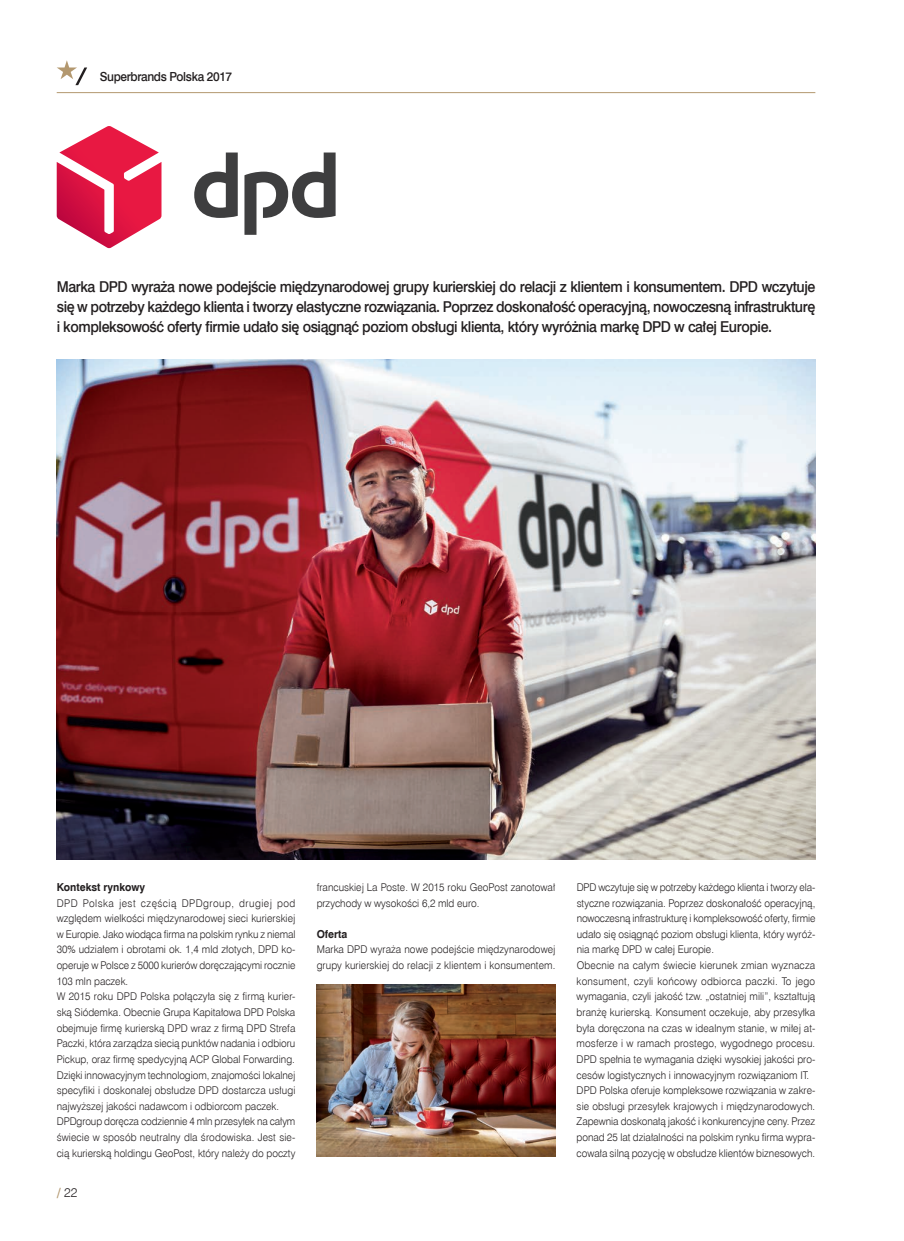
<style>
.page{position:relative;width:904px;height:1241px;background:#fff}
.page>*{position:absolute;margin:0;border:0;box-sizing:border-box;transform-origin:0 0}
.t1{font:15px/20px "Swis 721 Md EU";letter-spacing:-.03em;color:#231f20;text-align:justify;scale:.95 1}
.t2{font:12.5px "Swis 721 Md EU";letter-spacing:-.03em;color:#231f20;scale:.95 1}
.t3{font:12.5px "Swis 721 Lt EU";color:#231f20}
.t4{font:700 11px "Swis 721 EU";color:#231f20;scale:.95 1}
.t5{font:10.62px/15.6px "Swis 721 Lt EU";color:#231f20;scale:.95 1}
.s1{font-family:"Swis 721 Hv EU";color:#b3986f}
</style>
<div class="page">
<hr style="left:57px;top:92px;width:758px;height:1px;background:#b3986f">
<svg style="left:57px;top:60px;width:30px;height:25px"></svg>
<img style="left:57px;top:359px;width:758px;height:500px">
<img style="left:317px;top:984px;width:238px;height:172px">
<svg style="left:194px;top:152px;width:141px;height:83px"></svg>
<svg style="left:57px;top:126px;width:104px;height:122px"></svg>
<p class="t2" style="left:100px;top:69px;width:141px">Superbrands Polska 2017</p>
<p class="t1" style="left:57px;top:277px;width:800px">Marka DPD wyraża nowe podejście międzynarodowej grupy kurierskiej do relacji z klientem i konsumentem. DPD wczytuje się w potrzeby każdego klienta i tworzy elastyczne rozwiązania. Poprzez doskonałość operacyjną, nowoczesną infrastrukturę i kompleksowość oferty firmie udało się osiągnąć poziom obsługi klienta, który wyróżnia markę DPD w całej Europie.</p>
<p class="t4" style="left:57px;top:880px;width:95px">Kontekst rynkowy</p>
<p class="t5" style="left:57px;top:895px;width:253px">DPD Polska jest częścią DPDgroup, drugiej pod względem wielkości międzynarodowej sieci kurierskiej w Europie. Jako wiodąca firma na polskim rynku z niemal 30% udziałem i obrotami ok. 1,4 mld złotych, DPD ko&shy;operuje w Polsce z 5000 kurierów doręczającymi rocznie 103 mln paczek.<br>W 2015 roku DPD Polska połączyła się z firmą kurier&shy;ską Siódemka. Obecnie Grupa Kapitałowa DPD Polska obejmuje firmę kurierską DPD wraz z firmą DPD Strefa Paczki, która zarządza siecią punktów nadania i odbioru Pickup, oraz firmę spedycyjną ACP Global Forwarding.<br>Dzięki innowacyjnym technologiom, znajomości lokalnej specyfiki i doskonałej obsłudze DPD dostarcza usługi najwyższej jakości nadawcom i odbiorcom paczek.<br>DPDgroup doręcza codziennie 4 mln przesyłek na całym świecie w sposób neutralny dla środowiska. Jest sie&shy;cią kurierską holdingu GeoPost, który należy do poczty</p>
<p class="t3" style="left:57px;top:1185px;width:22px"><span class="s1">/</span> 22</p>
<p class="t5" style="left:317px;top:879px;width:253px">francuskiej La Poste. W 2015 roku GeoPost zanotował przychody w wysokości 6,2 mld euro.</p>
<p class="t4" style="left:317px;top:926px;width:34px">Oferta</p>
<p class="t5" style="left:317px;top:941px;width:253px">Marka DPD wyraża nowe podejście międzynarodowej grupy kurierskiej do relacji z klientem i konsumentem.</p>
<p class="t5" style="left:576px;top:879px;width:253px">DPD wczytuje się w potrzeby każdego klienta i tworzy ela&shy;styczne rozwiązania. Poprzez doskonałość operacyjną, nowoczesną infrastrukturę i kompleksowość oferty, firmie udało się osiągnąć poziom obsługi klienta, który wyróż&shy;nia markę DPD w całej Europie.<br>Obecnie na całym świecie kierunek zmian wyznacza konsument, czyli końcowy odbiorca paczki. To jego wymagania, czyli jakość tzw. „ostatniej mili”, kształtują branżę kurierską. Konsument oczekuje, aby przesyłka była doręczona na czas w idealnym stanie, w miłej at&shy;mosferze i w ramach prostego, wygodnego procesu.<br>DPD spełnia te wymagania dzięki wysokiej jakości pro&shy;cesów logistycznych i innowacyjnym rozwiązaniom IT.<br>DPD Polska oferuje kompleksowe rozwiązania w zakre&shy;sie obsługi przesyłek krajowych i międzynarodowych.<br>Zapewnia doskonałą jakość i konkurencyjne ceny. Przez ponad 25 lat działalności na polskim rynku firma wypra&shy;cowała silną pozycję w obsłudze klientów biznesowych.</p>
</div>
